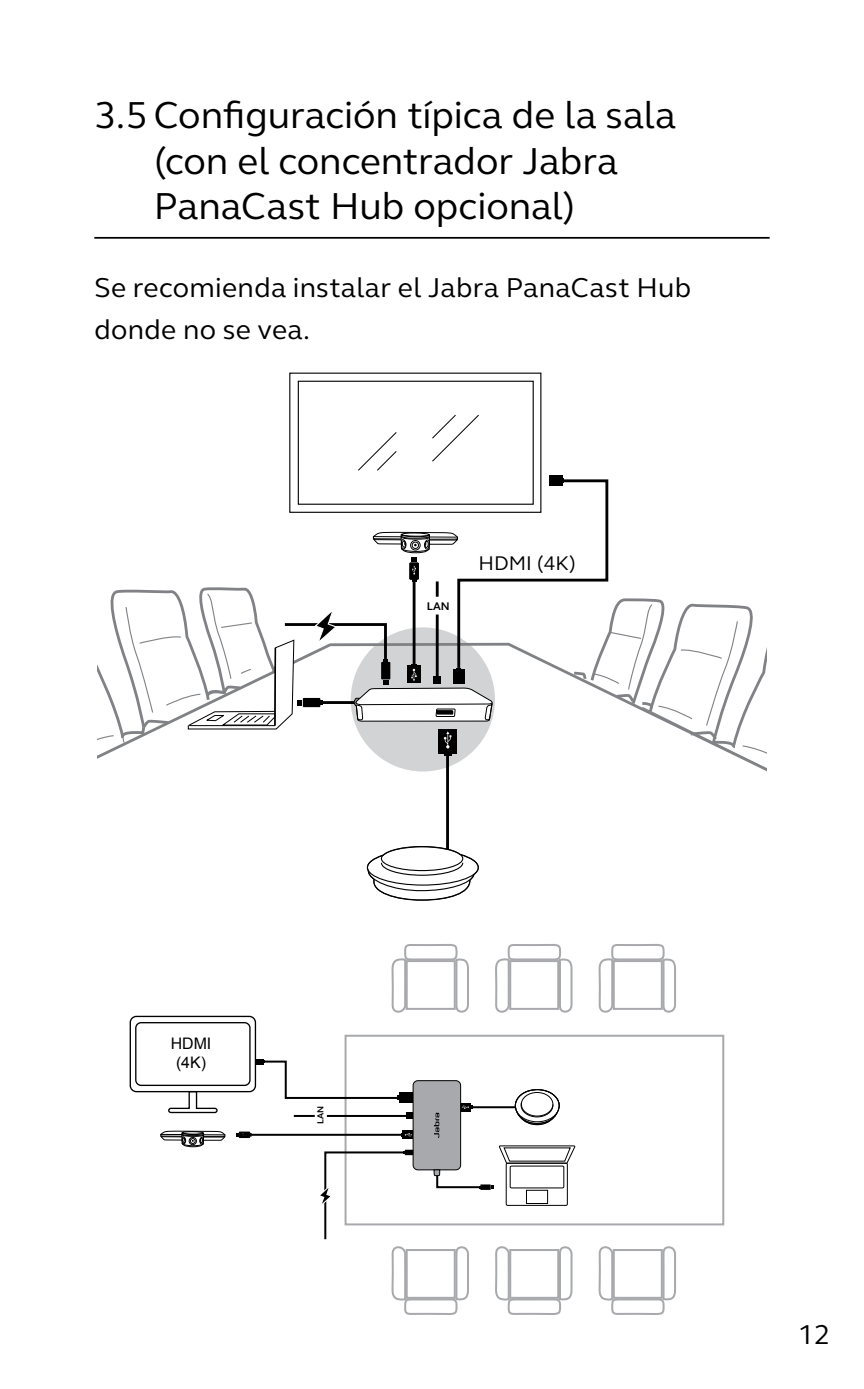
<style>
.page{position:relative;width:864px;height:1389px;background:#fff}
.page>*{position:absolute;margin:0;border:0;box-sizing:border-box;transform-origin:0 0}
.t1{font:38.5px/45.5px "GN Elliot";color:#000}
.t2{font:28px/42px "GN Elliot";letter-spacing:.015em;color:#000}
.t3{font:20.3px "GN Elliot";color:#000}
.t4{font:15.75px/19.2px "Arial";color:#000;text-align:center}
.t5{font:700 11.55px "GN Elliot";color:#000}
.t6{font:700 9.1px "GN Elliot";color:#000}
</style>
<div class="page">
<hr style="left:94px;top:237px;width:675px;height:2px;background:#000">
<svg style="left:366px;top:846px;width:113px;height:55px"></svg>
<hr style="left:446px;top:754px;width:3px;height:95px;background:#000">
<div style="left:549px;top:476px;width:13px;height:10px;background:#000"></div>
<svg style="left:98px;top:478px;width:668px;height:318px"></svg>
<hr style="left:274px;top:648px;width:2px;height:78px;background:#010101">
<div style="left:290px;top:373px;width:250px;height:139px;background:#fff"></div>
<div style="left:289px;top:373px;width:252px;height:140px;border:1px solid #010101"></div>
<div style="left:297px;top:381px;width:236px;height:124px;border:1px solid #010101"></div>
<svg style="left:432px;top:414px;width:47px;height:48px"></svg>
<svg style="left:358px;top:432px;width:39px;height:39px"></svg>
<div style="left:344px;top:1035px;width:380px;height:190px;border:2px solid #a7a9ac"></div>
<svg style="left:495px;top:1246px;width:78px;height:69px"></svg>
<svg style="left:598px;top:1246px;width:78px;height:69px"></svg>
<svg style="left:495px;top:944px;width:78px;height:69px"></svg>
<svg style="left:391px;top:944px;width:78px;height:69px"></svg>
<svg style="left:598px;top:944px;width:78px;height:69px"></svg>
<div style="left:239px;top:1132px;width:11px;height:6px;border:1px solid #000"></div>
<svg style="left:236px;top:1133px;width:15px;height:4px"></svg>
<hr style="left:240px;top:1134px;width:161px;height:2px;background:#000">
<div style="left:505px;top:1163px;width:62px;height:43px;border:1px solid #000"></div>
<svg style="left:499px;top:1145px;width:76px;height:19px"></svg>
<div style="left:509px;top:1166px;width:55px;height:22px;border:1px solid #000"></div>
<div style="left:526px;top:1190px;width:21px;height:14px;border:1px solid #000"></div>
<div style="left:406px;top:1112px;width:6px;height:7px;background:#000"></div>
<hr style="left:327px;top:1115px;width:82px;height:2px;background:#000">
<hr style="left:294px;top:1115px;width:20px;height:2px;background:#000">
<div style="left:256px;top:1059px;width:8px;height:6px;background:#000"></div>
<div style="left:399px;top:1093px;width:13px;height:10px;background:#000"></div>
<svg style="left:254px;top:1060px;width:146px;height:40px"></svg>
<div style="left:480px;top:1184px;width:10px;height:6px;background:#000"></div>
<svg style="left:160px;top:1131px;width:65px;height:16px"></svg>
<div style="left:460px;top:1103px;width:11px;height:8px;background:#000"></div>
<svg style="left:461px;top:1106px;width:11px;height:3px"></svg>
<hr style="left:471px;top:1106px;width:44px;height:2px;background:#000">
<div style="left:413px;top:1081px;width:47px;height:89px;background:#a7a9ac;border-radius:5px"></div>
<div style="left:412px;top:1080px;width:48px;height:90px;border:1px solid #000;border-radius:5px"></div>
<svg style="left:434px;top:1113px;width:5px;height:25px"></svg>
<div style="left:402px;top:1131px;width:11px;height:8px;background:#000"></div>
<svg style="left:401px;top:1133px;width:11px;height:3px"></svg>
<svg style="left:512px;top:1089px;width:48px;height:37px"></svg>
<div style="left:521px;top:1092px;width:31px;height:24px;border:1px solid #000;border-radius:50%"></div>
<svg style="left:320px;top:1150px;width:161px;height:165px"></svg>
<div style="left:129px;top:1016px;width:127px;height:76px;border:1px solid #000;border-radius:6px"></div>
<div style="left:135px;top:1022px;width:115px;height:64px;border:1px solid #000;border-radius:5px"></div>
<div style="left:168px;top:1108px;width:49px;height:5px;border:1px solid #000;border-radius:2px"></div>
<p class="t1" style="left:154px;top:91px;width:523px;text-indent:-60px">3.5 Configuración típica de la sala (con el concentrador Jabra<br>PanaCast Hub opcional)</p>
<p class="t2" style="left:94px;top:266px;width:598px">Se recomienda instalar el Jabra PanaCast Hub donde no se vea.</p>
<p class="t5" style="left:426px;top:598px;width:24px">LAN</p>
<p class="t3" style="left:478px;top:549px;width:99px">HDMI (4K)</p>
<p class="t4" style="left:171px;top:1034px;width:42px">HDMI (4K)</p>
<p class="t6" style="left:314px;top:1124px;width:20px;rotate:-90deg">LAN</p>
<p class="t2" style="left:797px;top:1313px;width:34px">12</p>
</div>
